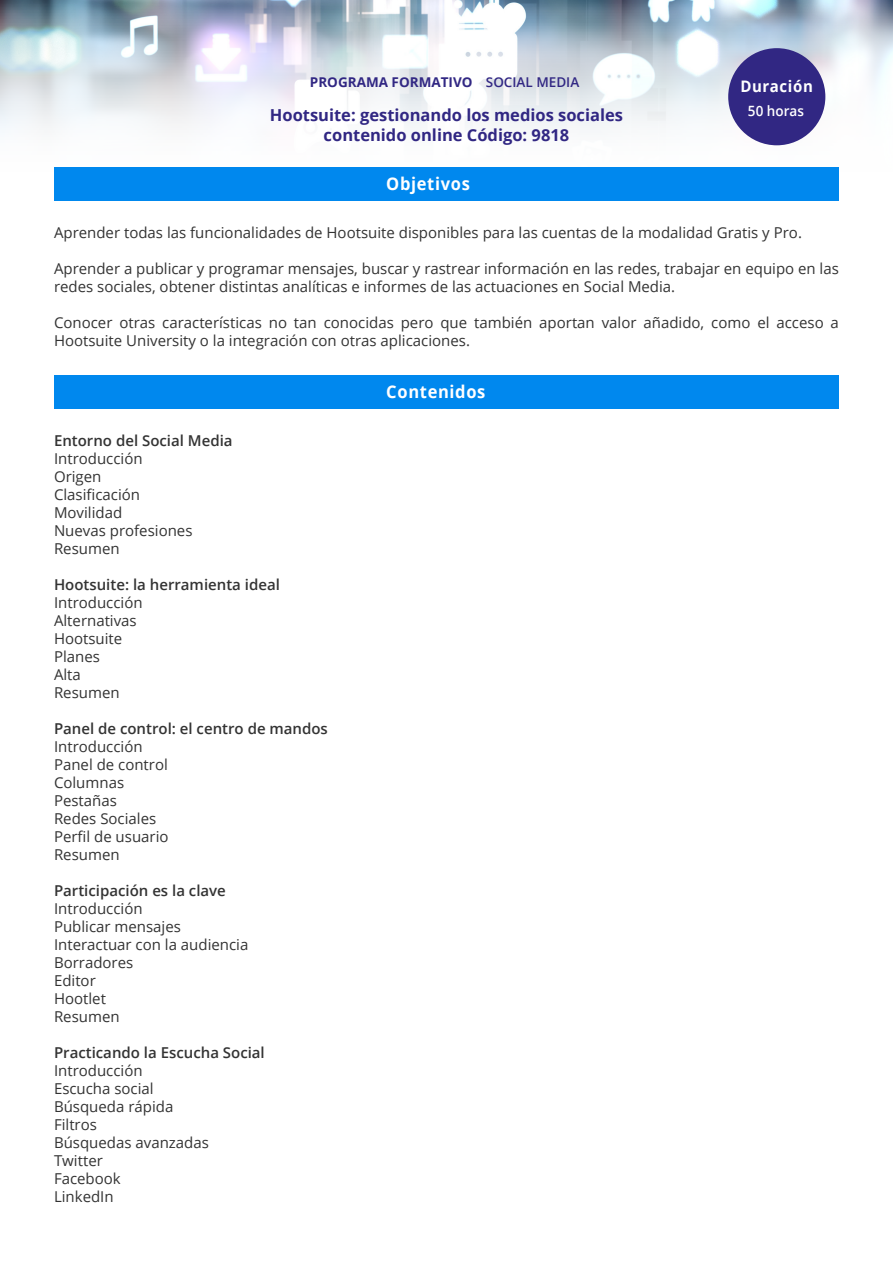
<style>
.page{position:relative;width:893px;height:1263px;background:#fff}
.page>*{position:absolute;margin:0;border:0;box-sizing:border-box;transform-origin:0 0}
.t1{font:700 17.55px "Open Sans";letter-spacing:.04em;color:#fff;scale:.94 1}
.t2{font:700 16.5px "Open Sans";color:#312783}
.t3{font:700 15.9px "Open Sans";letter-spacing:.04em;color:#fff;scale:.94 1}
.t4{font:15px/18px "Open Sans";color:#333}
.t5{font:600 15px "Open Sans";color:#333}
.t6{font:600 14.1px "Open Sans";color:#fff;scale:.95 1}
.t7{font:700 13.5px "Open Sans";color:#312783}
.t8{font:600 13.5px "Open Sans";color:#312783}
</style>
<div class="page">
<img style="left:0;top:0;width:893px;height:168px">
<div style="left:728px;top:48px;width:97px;height:97px;background:#312783;border-radius:50%"></div>
<div style="left:54px;top:375px;width:785px;height:33px;background:#08e"></div>
<div style="left:54px;top:168px;width:785px;height:33px;background:#08e"></div>
<p class="t7" style="left:310px;top:73px;width:164px">PROGRAMA FORMATIVO</p>
<p class="t8" style="left:486px;top:73px;width:95px">SOCIAL MEDIA</p>
<p class="t2" style="left:270px;top:104px;width:355px">Hootsuite: gestionando los medios sociales</p>
<p class="t2" style="left:324px;top:123px;width:247px">contenido online Código: 9818</p>
<p class="t1" style="left:386px;top:171px;width:90px">Objetivos</p>
<p class="t3" style="left:740px;top:75px;width:79px">Duración</p>
<p class="t6" style="left:748px;top:101px;width:60px">50 horas</p>
<p class="t4" style="left:54px;top:223px;width:749px">Aprender todas las funcionalidades de Hootsuite disponibles para las cuentas de la modalidad Gratis y Pro.</p>
<p class="t4" style="left:54px;top:259px;width:786px">Aprender a publicar y programar mensajes, buscar y rastrear información en las redes, trabajar en equipo en las</p>
<p class="t4" style="left:54px;top:277px;width:623px">redes sociales, obtener distintas analíticas e informes de las actuaciones en Social Media.</p>
<p class="t4" style="left:54px;top:313px;width:786px">Conocer otras características no tan conocidas pero que también aportan valor añadido, como el acceso a<br>Hootsuite University o la integración con otras aplicaciones.</p>
<p class="t5" style="left:54px;top:430px;width:180px">Entorno del Social Media</p>
<p class="t4" style="left:54px;top:449px;width:90px">Introducción</p>
<p class="t4" style="left:54px;top:467px;width:49px">Origen</p>
<p class="t4" style="left:54px;top:485px;width:88px">Clasificación</p>
<p class="t4" style="left:54px;top:503px;width:70px">Movilidad</p>
<p class="t4" style="left:54px;top:521px;width:140px">Nuevas profesiones</p>
<p class="t4" style="left:54px;top:539px;width:67px">Resumen</p>
<p class="t5" style="left:54px;top:574px;width:227px">Hootsuite: la herramienta ideal</p>
<p class="t4" style="left:54px;top:593px;width:90px">Introducción</p>
<p class="t4" style="left:54px;top:611px;width:84px">Alternativas</p>
<p class="t4" style="left:54px;top:629px;width:70px">Hootsuite</p>
<p class="t4" style="left:54px;top:647px;width:47px">Planes</p>
<p class="t4" style="left:54px;top:665px;width:28px">Alta</p>
<p class="t4" style="left:54px;top:683px;width:67px">Resumen</p>
<p class="t5" style="left:54px;top:718px;width:275px">Panel de control: el centro de mandos</p>
<p class="t4" style="left:54px;top:737px;width:90px">Introducción</p>
<p class="t4" style="left:54px;top:755px;width:115px">Panel de control</p>
<p class="t4" style="left:54px;top:773px;width:72px">Columnas</p>
<p class="t4" style="left:54px;top:791px;width:64px">Pestañas</p>
<p class="t4" style="left:54px;top:809px;width:104px">Redes Sociales</p>
<p class="t4" style="left:54px;top:827px;width:116px">Perfil de usuario</p>
<p class="t4" style="left:54px;top:845px;width:67px">Resumen</p>
<p class="t5" style="left:54px;top:880px;width:173px">Participación es la clave</p>
<p class="t4" style="left:54px;top:899px;width:90px">Introducción</p>
<p class="t4" style="left:54px;top:917px;width:128px">Publicar mensajes</p>
<p class="t4" style="left:54px;top:935px;width:196px">Interactuar con la audiencia</p>
<p class="t4" style="left:54px;top:953px;width:81px">Borradores</p>
<p class="t4" style="left:54px;top:971px;width:43px">Editor</p>
<p class="t4" style="left:54px;top:989px;width:53px">Hootlet</p>
<p class="t4" style="left:54px;top:1007px;width:67px">Resumen</p>
<p class="t5" style="left:54px;top:1042px;width:212px">Practicando la Escucha Social</p>
<p class="t4" style="left:54px;top:1061px;width:90px">Introducción</p>
<p class="t4" style="left:54px;top:1079px;width:101px">Escucha social</p>
<p class="t4" style="left:54px;top:1097px;width:121px">Búsqueda rápida</p>
<p class="t4" style="left:54px;top:1115px;width:44px">Filtros</p>
<p class="t4" style="left:54px;top:1133px;width:156px">Búsquedas avanzadas</p>
<p class="t4" style="left:54px;top:1151px;width:50px">Twitter</p>
<p class="t4" style="left:54px;top:1169px;width:68px">Facebook</p>
<p class="t4" style="left:54px;top:1187px;width:61px">LinkedIn</p>
<p class="t1" style="left:386px;top:379px;width:107px">Contenidos</p>
</div>
